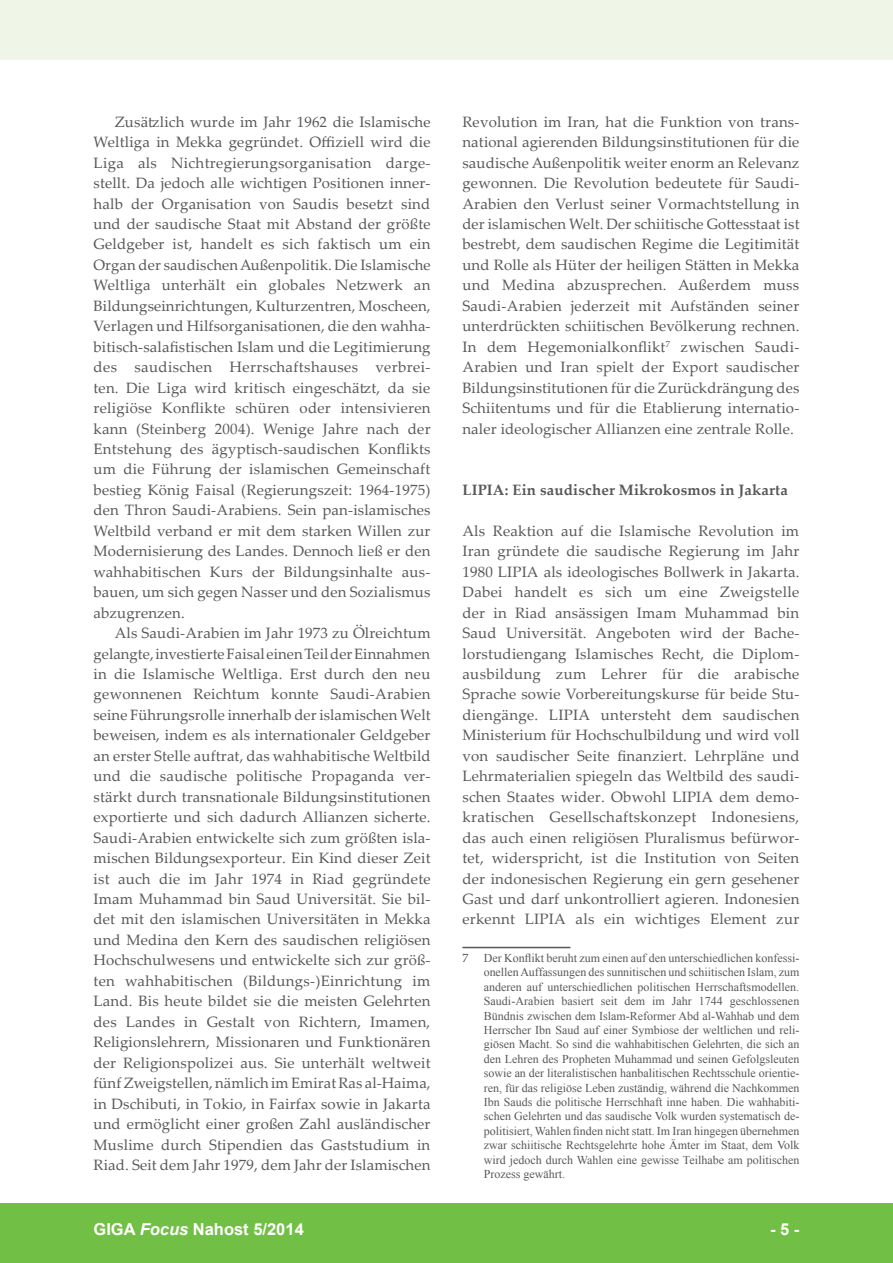
<style>
.page{position:relative;width:893px;height:1263px;background:#fff}
.page>*{position:absolute;margin:0;border:0;box-sizing:border-box;transform-origin:0 0}
.t1{font:700 16.5px "Arial";color:#fff}
.foc__text_fliesstext{font:15px/20.4px "Palatino Linotype";letter-spacing:.01em;color:#57585a;text-align:justify}
.foc__text_1__absatz{font:15px/20.4px "Palatino Linotype";letter-spacing:.015em;color:#57585a;text-align:justify}
.foc__text_ueberschri{font:700 15px "Palatino Linotype";letter-spacing:.01em;color:#57585a}
.foc__text_fussnoten{font:12px/14.4px "Times New Roman";color:#57585a;text-align:justify}
.foc__text_fussnoten-2{font:12px "Palatino Linotype";color:#57585a}
.s1{font-style:italic}
</style>
<div class="page">
<div style="left:0;top:1203px;width:893px;height:60px;background:#71bf44"></div>
<div style="left:0;top:0;width:893px;height:60px;background:#eff6e8"></div>
<hr style="left:462px;top:947px;width:108px;height:1px;background:#57585a">
<p class="foc__text_fliesstext" style="left:94px;top:111px;width:339px;text-indent:21px">Zusätzlich wurde im Jahr 1962 die Islamische Weltliga in Mekka gegründet. Offiziell wird die Liga als Nichtregierungsorganisation darge&shy;stellt. Da jedoch alle wichtigen Positionen inner&shy;halb der Organisation von Saudis besetzt sind und der saudische Staat mit Abstand der größte Geldgeber ist, handelt es sich faktisch um ein Organ der saudischen Außenpolitik. Die Islamische Weltliga unterhält ein globales Netzwerk an Bildungseinrichtungen, Kulturzentren, Moscheen, Verlagen und Hilfsorganisationen, die den wahha&shy;bitisch-salafistischen Islam und die Legitimierung des saudischen Herrschaftshauses verbrei&shy;ten. Die Liga wird kritisch eingeschätzt, da sie religiöse Konflikte schüren oder intensivieren kann (Steinberg 2004). Wenige Jahre nach der Entstehung des ägyptisch-saudischen Konflikts um die Führung der islamischen Gemeinschaft bestieg König Faisal (Regierungszeit: 1964-1975) den Thron Saudi-Arabiens. Sein pan-islamisches Weltbild verband er mit dem starken Willen zur Modernisierung des Landes. Dennoch ließ er den wahhabitischen Kurs der Bildungsinhalte aus&shy;bauen, um sich gegen Nasser und den Sozialismus abzugrenzen.</p>
<p class="foc__text_fliesstext" style="left:94px;top:622px;width:339px;text-indent:21px">Als Saudi-Arabien im Jahr 1973 zu Ölreichtum gelangte, investierte Faisal einen Teil der Einnahmen in die Islamische Weltliga. Erst durch den neu gewonnenen Reichtum konnte Saudi-Arabien seine Führungsrolle innerhalb der islamischen Welt beweisen, indem es als internationaler Geldgeber an erster Stelle auftrat, das wahhabitische Weltbild und die saudische politische Propaganda ver&shy;stärkt durch transnationale Bildungsinstitutionen exportierte und sich dadurch Allianzen sicherte.<br>Saudi-Arabien entwickelte sich zum größten isla&shy;mischen Bildungsexporteur. Ein Kind dieser Zeit ist auch die im Jahr 1974 in Riad gegründete Imam Muhammad bin Saud Universität. Sie bil&shy;det mit den islamischen Universitäten in Mekka und Medina den Kern des saudischen religiösen Hochschulwesens und entwickelte sich zur größ&shy;ten wahhabitischen (Bildungs-)Einrichtung im Land. Bis heute bildet sie die meisten Gelehrten des Landes in Gestalt von Richtern, Imamen, Religionslehrern, Missionaren und Funktionären der Religionspolizei aus. Sie unterhält weltweit fünf Zweigstellen, nämlich im Emirat Ras al-Haima, in Dschibuti, in Tokio, in Fairfax sowie in Jakarta und ermöglicht einer großen Zahl ausländischer Muslime durch Stipendien das Gaststudium in Riad. Seit dem Jahr 1979, dem Jahr der Islamischen</p>
<p class="foc__text_fliesstext" style="left:462px;top:111px;width:339px">Revolution im Iran, hat die Funktion von trans&shy;national agierenden Bildungsinstitutionen für die saudische Außenpolitik weiter enorm an Relevanz gewonnen. Die Revolution bedeutete für Saudi-Arabien den Verlust seiner Vormachtstellung in der islamischen Welt. Der schiitische Gottesstaat ist bestrebt, dem saudischen Regime die Legitimität und Rolle als Hüter der heiligen Stätten in Mekka und Medina abzusprechen. Außerdem muss Saudi-Arabien jederzeit mit Aufständen seiner unterdrückten schiitischen Bevölkerung rechnen.<br>In dem Hegemonialkonflikt<sup>7</sup> zwischen Saudi-Arabien und Iran spielt der Export saudischer Bildungsinstitutionen für die Zurückdrängung des Schiitentums und für die Etablierung internatio&shy;naler ideologischer Allianzen eine zentrale Rolle.</p>
<p class="foc__text_ueberschri" style="left:462px;top:479px;width:327px">LIPIA: Ein saudischer Mikrokosmos in Jakarta</p>
<p class="foc__text_1__absatz" style="left:462px;top:520px;width:339px">Als Reaktion auf die Islamische Revolution im Iran gründete die saudische Regierung im Jahr 1980 LIPIA als ideologisches Bollwerk in Jakarta.<br>Dabei handelt es sich um eine Zweigstelle der in Riad ansässigen Imam Muhammad bin Saud Universität. Angeboten wird der Bache&shy;lorstudiengang Islamisches Recht, die Diplom&shy;ausbildung zum Lehrer für die arabische Sprache sowie Vorbereitungskurse für beide Stu&shy;diengänge. LIPIA untersteht dem saudischen Ministerium für Hochschulbildung und wird voll von saudischer Seite finanziert. Lehrpläne und Lehrmaterialien spiegeln das Weltbild des saudi&shy;schen Staates wider. Obwohl LIPIA dem demo&shy;kratischen Gesellschaftskonzept Indonesiens, das auch einen religiösen Pluralismus befürwor&shy;tet, widerspricht, ist die Institution von Seiten der indonesischen Regierung ein gern gesehener Gast und darf unkontrolliert agieren. Indonesien erkennt LIPIA als ein wichtiges Element zur</p>
<p class="foc__text_fussnoten-2" style="left:462px;top:949px;width:7px">7</p>
<p class="foc__text_fussnoten" style="left:484px;top:950px;width:317px">Der Konflikt beruht zum einen auf den unterschiedlichen konfessi&shy;onellen Auffassungen des sunnitischen und schiitischen Islam, zum anderen auf unterschiedlichen politischen Herrschaftsmodellen.<br>Saudi-Arabien basiert seit dem im Jahr 1744 geschlossenen Bündnis zwischen dem Islam-Reformer Abd al-Wahhab und dem Herrscher Ibn Saud auf einer Symbiose der weltlichen und reli&shy;giösen Macht. So sind die wahhabitischen Gelehrten, die sich an den Lehren des Propheten Muhammad und seinen Gefolgsleuten sowie an der literalistischen hanbalitischen Rechtsschule orientie&shy;ren, für das religiöse Leben zuständig, während die Nachkommen Ibn Sauds die politische Herrschhaft inne haben. Die wahhabiti&shy;schen Gelehrten und das saudische Volk wurden systematisch de&shy;politisiert, Wahlen finden nicht statt. Im Iran hingegen übernehmen zwar schiitische Rechtsgelehrte hohe Ämter im Staat, dem Volk wird jedoch durch Wahlen eine gewisse Teilhabe am politischen Prozess gewährt.</p>
<p class="t1" style="left:94px;top:1218px;width:212px">GIGA <span class="s1">Focus</span> Nahost 5/2014</p>
<p class="t1" style="left:770px;top:1218px;width:31px">- 5 -</p>
</div>
